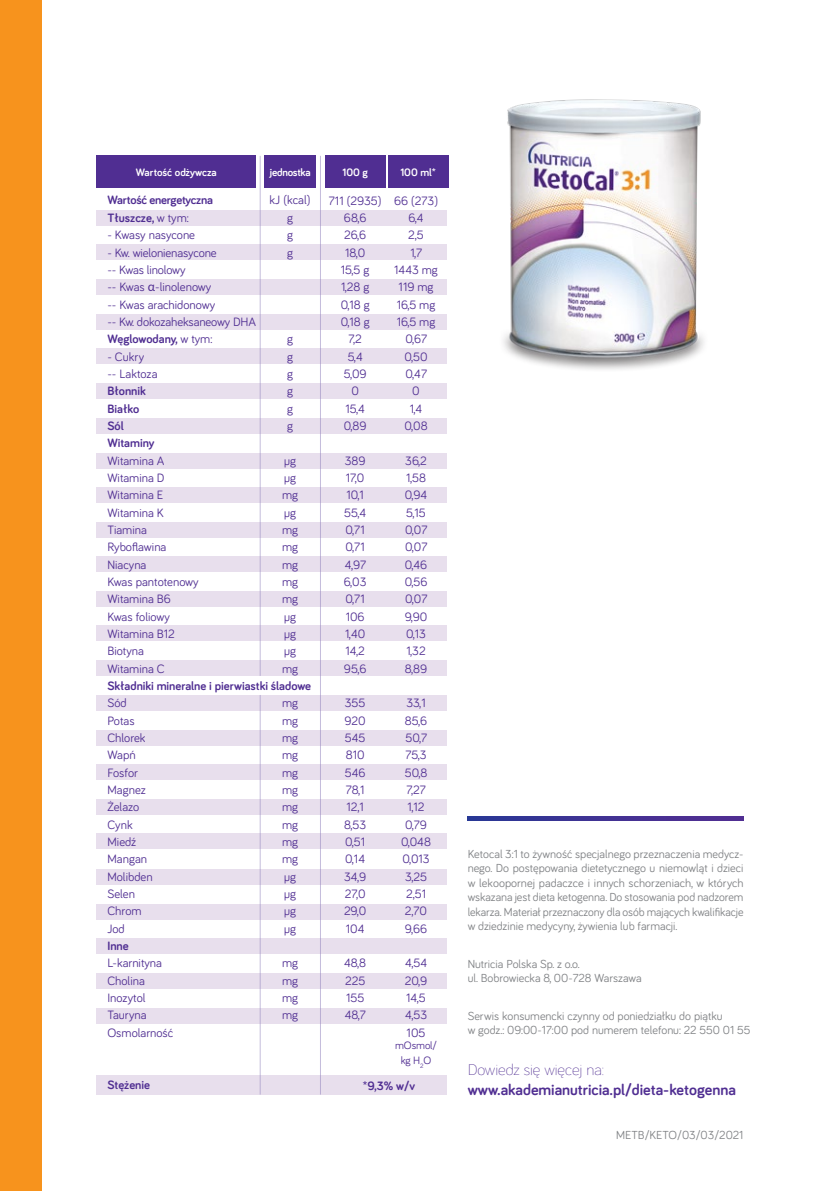
<style>
.page{position:relative;width:840px;height:1191px;background:#fff}
.page>*{position:absolute;margin:0;border:0;box-sizing:border-box;transform-origin:0 0}
.t1{font:700 16px "Bariol";color:#502e92}
.t2{font:300 16px "Bariol";color:#502e92}
.t3{font:12.4px/17.4px "Bariol";color:#502e92}
.t4{font:700 12.4px/17.4px "Bariol";color:#502e92}
.t5{font:700 12.4px/17.4px "Bariol";letter-spacing:-.02em;color:#502e92}
.t6{font:12px/14.4px "Bariol";color:#808285}
.t7{font:700 11px "Bariol";color:#fff}
.t8{font:11px/15px "Bariol";letter-spacing:-.01em;color:#502e92;text-align:center}
.t9{font:700 11px "Bariol";letter-spacing:-.02em;color:#fff}
.s1{font-weight:400}
.s2{font-family:"Lato"}
.s3{font-weight:700}
</style>
<div class="page">
<svg style="left:467px;top:816px;width:276px;height:4px"></svg>
<img style="left:503px;top:99px;width:201px;height:271px">
<div style="left:96px;top:210px;width:350px;height:15px;background:#e8dfed"></div>
<div style="left:96px;top:244px;width:350px;height:16px;background:#e8dfed"></div>
<div style="left:96px;top:279px;width:350px;height:16px;background:#e8dfed"></div>
<div style="left:96px;top:314px;width:350px;height:15px;background:#e8dfed"></div>
<div style="left:96px;top:348px;width:350px;height:16px;background:#e8dfed"></div>
<div style="left:96px;top:383px;width:350px;height:16px;background:#e8dfed"></div>
<div style="left:96px;top:453px;width:350px;height:15px;background:#e8dfed"></div>
<div style="left:96px;top:418px;width:350px;height:16px;background:#e8dfed"></div>
<div style="left:96px;top:487px;width:350px;height:16px;background:#e8dfed"></div>
<div style="left:96px;top:522px;width:350px;height:16px;background:#e8dfed"></div>
<div style="left:96px;top:556px;width:350px;height:16px;background:#e8dfed"></div>
<div style="left:96px;top:591px;width:350px;height:16px;background:#e8dfed"></div>
<div style="left:96px;top:625px;width:350px;height:16px;background:#e8dfed"></div>
<div style="left:96px;top:660px;width:350px;height:16px;background:#e8dfed"></div>
<div style="left:96px;top:695px;width:350px;height:16px;background:#e8dfed"></div>
<div style="left:96px;top:729px;width:350px;height:16px;background:#e8dfed"></div>
<div style="left:96px;top:764px;width:350px;height:16px;background:#e8dfed"></div>
<div style="left:96px;top:799px;width:350px;height:16px;background:#e8dfed"></div>
<div style="left:96px;top:833px;width:350px;height:16px;background:#e8dfed"></div>
<div style="left:96px;top:868px;width:350px;height:16px;background:#e8dfed"></div>
<div style="left:96px;top:903px;width:350px;height:16px;background:#e8dfed"></div>
<div style="left:96px;top:937px;width:350px;height:16px;background:#e8dfed"></div>
<div style="left:96px;top:972px;width:350px;height:16px;background:#e8dfed"></div>
<div style="left:96px;top:1007px;width:350px;height:16px;background:#e8dfed"></div>
<div style="left:96px;top:1075px;width:350px;height:19px;background:#e8dfed"></div>
<div style="left:324px;top:156px;width:61px;height:32px;background:#502e92"></div>
<div style="left:387px;top:156px;width:61px;height:32px;background:#502e92"></div>
<hr style="left:320px;top:156px;width:1px;height:938px;background:#9183bd">
<hr style="left:259px;top:156px;width:1px;height:520px;background:#9183bd">
<hr style="left:259px;top:695px;width:1px;height:399px;background:#9183bd">
<div style="left:264px;top:156px;width:52px;height:32px;background:#502e92"></div>
<div style="left:96px;top:156px;width:160px;height:32px;background:#502e92"></div>
<div style="left:0;top:0;width:42px;height:1191px;background:#f7931d"></div>
<p class="t7" style="left:136px;top:165px;width:83px">Wartość odżywcza</p>
<p class="t9" style="left:270px;top:165px;width:42px">jednostka</p>
<p class="t7" style="left:342px;top:165px;width:27px">100 g</p>
<p class="t7" style="left:400px;top:165px;width:37px">100 ml*</p>
<p class="t3" style="left:269px;top:191px;width:42px;text-align:center">kJ (kcal) g<br>g<br>g</p>
<p class="t5" style="left:107px;top:191px;width:107px">Wartość energetyczna<br>Tłuszcze, <span class="s1">w tym:</span></p>
<p class="t3" style="left:107px;top:226px;width:89px">- Kwasy nasycone</p>
<p class="t3" style="left:107px;top:243px;width:150px">- Kw. wielonienasycone<br>-- Kwas linolowy<br>-- Kwas <span class="s2">α</span>-linolenowy<br>-- Kwas arachidonowy<br>-- Kw. dokozaheksaneowy DHA<br><span class="s3">Węglowodany,</span> w tym:</p>
<p class="t3" style="left:107px;top:347px;width:52px">- Cukry<br>-- Laktoza</p>
<p class="t4" style="left:107px;top:382px;width:49px">Błonnik<br>Białko<br>Sól<br>Witaminy</p>
<p class="t3" style="left:107px;top:451px;width:93px">Witamina A<br>Witamina D<br>Witamina E<br>Witamina K<br>Tiamina<br>Ryboflawina<br>Niacyna<br>Kwas pantotenowy<br>Witamina B6<br>Kwas foliowy<br>Witamina B12<br>Biotyna<br>Witamina C</p>
<p class="t3" style="left:107px;top:694px;width:47px">Sód<br>Potas<br>Chlorek<br>Wapń<br>Fosfor<br>Magnez<br>Żelazo<br>Cynk<br>Miedź<br>Mangan<br>Molibden<br>Selen<br>Chrom<br>Jod</p>
<p class="t4" style="left:107px;top:936px;width:23px">Inne</p>
<p class="t3" style="left:107px;top:953px;width:67px">L-karnityna<br>Cholina<br>Inozytol<br>Tauryna<br>Osmolarność</p>
<p class="t3" style="left:287px;top:330px;width:7px;text-align:justify">g g g g g g</p>
<p class="t3" style="left:282px;top:451px;width:18px">μg μg mg μg mg mg mg mg mg μg μg μg mg</p>
<p class="t3" style="left:282px;top:694px;width:18px">mg mg mg mg mg mg mg mg mg mg μg μg μg μg</p>
<p class="t3" style="left:282px;top:953px;width:18px;text-align:justify">mg mg mg mg</p>
<p class="t4" style="left:107px;top:676px;width:205px">Składniki mineralne i pierwiastki śladowe</p>
<p class="t4" style="left:107px;top:1075px;width:44px">Stężenie</p>
<p class="t3" style="left:329px;top:191px;width:54px;text-align:center">711 (2935)<br>68,6<br>26,6<br>18,0<br>15,5 g<br>1,28 g<br>0,18 g<br>0,18 g<br>7,2<br>5,4<br>5,09<br>0<br>15,4<br>0,89</p>
<p class="t3" style="left:344px;top:451px;width:24px">389<br>17,0<br>10,1<br>55,4<br>0,71<br>0,71<br>4,97<br>6,03<br>0,71<br>106<br>1,40<br>14,2<br>95,6</p>
<p class="t3" style="left:344px;top:694px;width:24px">355<br>920<br>545<br>810<br>546<br>78,1<br>12,1<br>8,53<br>0,51<br>0,14<br>34,9<br>27,0<br>29,0<br>104</p>
<p class="t3" style="left:344px;top:954px;width:23px">48,8<br>225<br>155<br>48,7</p>
<p class="t3" style="left:394px;top:191px;width:45px;text-align:center">66 (273)<br>6,4<br>2,5<br>1,7<br>1443 mg<br>119 mg<br>16,5 mg<br>16,5 mg<br>0,67<br>0,50<br>0,47<br>0<br>1,4<br>0,08</p>
<p class="t3" style="left:404px;top:451px;width:24px">36,2<br>1,58<br>0,94<br>5,15<br>0,07<br>0,07<br>0,46<br>0,56<br>0,07<br>9,90<br>0,13<br>1,32<br>8,89</p>
<p class="t3" style="left:401px;top:694px;width:31px;text-align:center">33,1<br>85,6<br>50,7<br>75,3<br>50,8<br>7,27<br>1,12<br>0,79<br>0,048<br>0,013<br>3,25<br>2,51<br>2,70<br>9,66</p>
<p class="t3" style="left:404px;top:954px;width:24px;text-align:justify">4,54<br>20,9<br>14,5<br>4,53<br>105</p>
<p class="t8" style="left:395px;top:1037px;width:43px">mOsmol/ kg H<sub>2</sub>O</p>
<p class="t4" style="left:363px;top:1076px;width:54px">*9,3% w/v</p>
<p class="t6" style="left:467px;top:846px;width:277px;text-align:justify">Ketocal 3:1 to żywność specjalnego przeznaczenia medycz&shy;nego. Do postępowania dietetycznego u niemowląt i dzieci w lekoopornej padaczce i innych schorzeniach, w których wskazana jest dieta ketogenna. Do stosowania pod nadzorem lekarza. Materiał przeznaczony dla osób mających kwalifikacje w dziedzinie medycyny, żywienia lub farmacji.</p>
<p class="t6" style="left:467px;top:956px;width:175px">Nutricia Polska Sp. z o.o.<br>ul. Bobrowiecka 8, 00-728 Warszawa</p>
<p class="t6" style="left:467px;top:1008px;width:284px">Serwis konsumencki czynny od poniedziałku do piątku<br>w godz.: 09:00-17:00 pod numerem telefonu: 22 550 01 55</p>
<p class="t2" style="left:467px;top:1059px;width:138px">Dowiedz się więcej na:</p>
<p class="t1" style="left:467px;top:1078px;width:270px">www.akademianutricia.pl/dieta-ketogenna</p>
<p class="t6" style="left:615px;top:1126px;width:129px">METB/KETO/03/03/2021</p>
</div>
